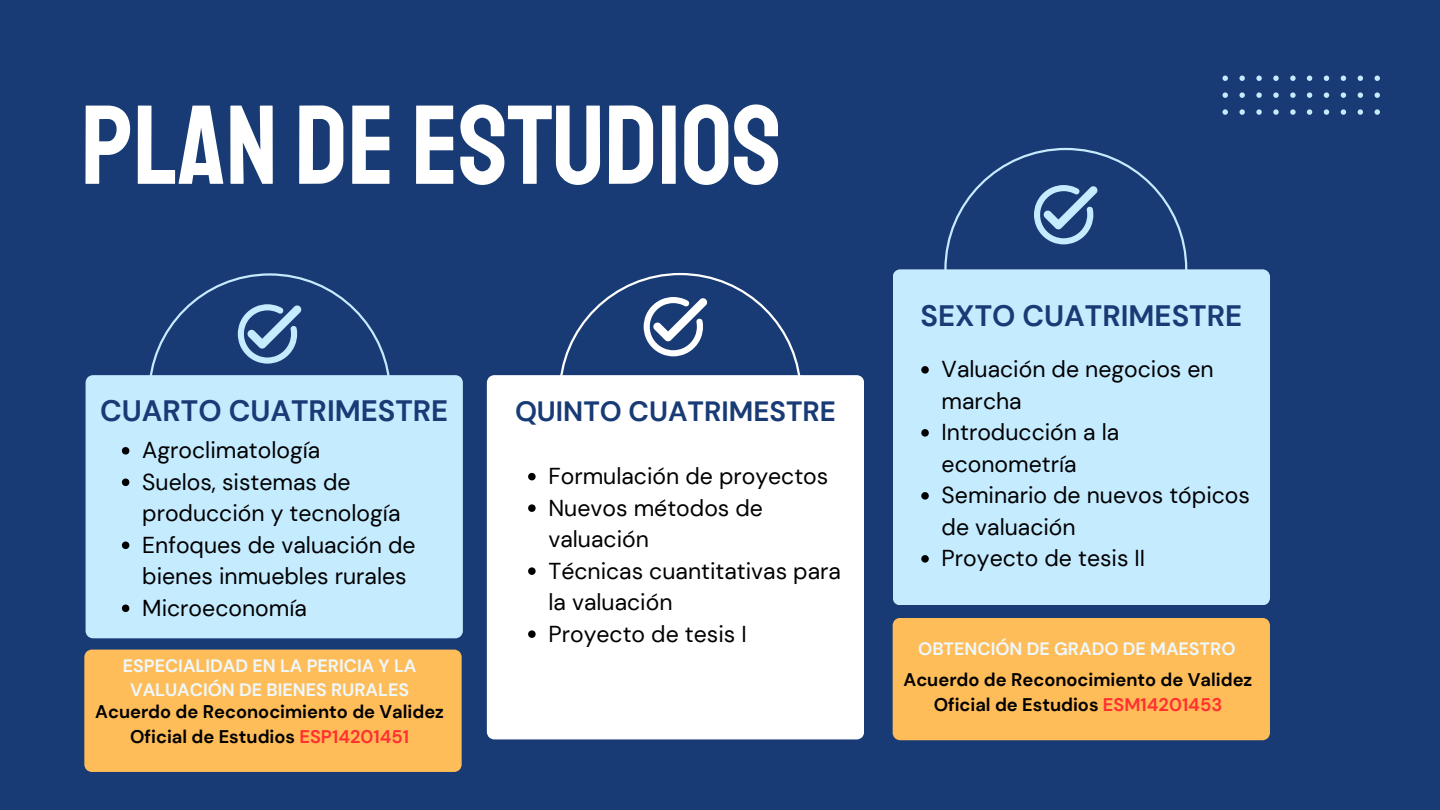
<style>
.page{position:relative;width:1440px;height:810px;background:#183b75}
.page>*{position:absolute;margin:0;border:0;box-sizing:border-box;transform-origin:0 0}
.t1{font:112.4px "Staatliches";color:#fff}
.t2{font:700 29.5px "DM Sans";color:#183b75}
.t3{font:700 27.9px "DM Sans";color:#183b75}
.t4{font:23px/31.5px "DM Sans";color:#000}
.t5{font:700 18.3px/25px "DM Sans";color:#000;text-align:center}
.t6{font:700 17.9px/24.5px "DM Sans";color:#eff8fd;text-align:center}
.s1{color:#ff3131}
</style>
<div class="page">
<svg style="left:149px;top:273px;width:241px;height:102px"></svg>
<div style="left:86px;top:375px;width:377px;height:263px;background:#c5ebff"></div>
<svg style="left:560px;top:273px;width:241px;height:102px"></svg>
<div style="left:487px;top:375px;width:377px;height:364px;background:#fff"></div>
<svg style="left:944px;top:148px;width:243px;height:121px"></svg>
<div style="left:893px;top:269px;width:377px;height:336px;background:#c5ebff"></div>
<svg style="left:1223px;top:75px;width:73px;height:40px"></svg>
<svg style="left:1307px;top:75px;width:73px;height:40px"></svg>
<svg style="left:238px;top:304px;width:63px;height:59px"></svg>
<svg style="left:1034px;top:185px;width:63px;height:59px"></svg>
<svg style="left:644px;top:297px;width:63px;height:59px"></svg>
<svg style="left:122px;top:447px;width:7px;height:8px"></svg>
<svg style="left:122px;top:479px;width:7px;height:7px"></svg>
<svg style="left:122px;top:542px;width:7px;height:7px"></svg>
<svg style="left:122px;top:605px;width:7px;height:7px"></svg>
<svg style="left:528px;top:473px;width:8px;height:7px"></svg>
<svg style="left:528px;top:504px;width:8px;height:8px"></svg>
<svg style="left:528px;top:567px;width:8px;height:8px"></svg>
<svg style="left:528px;top:630px;width:8px;height:8px"></svg>
<svg style="left:921px;top:366px;width:8px;height:8px"></svg>
<svg style="left:921px;top:429px;width:8px;height:8px"></svg>
<svg style="left:921px;top:492px;width:8px;height:8px"></svg>
<svg style="left:921px;top:555px;width:8px;height:8px"></svg>
<div style="left:893px;top:618px;width:377px;height:122px;background:#ffbd59"></div>
<div style="left:84px;top:650px;width:378px;height:122px;background:#ffbd59"></div>
<h1 class="t1" style="left:81px;top:77px;width:702px">PLAN DE ESTUDIOS</h1>
<p class="t2" style="left:100px;top:392px;width:350px">CUARTO CUATRIMESTRE</p>
<p class="t4" style="left:142px;top:435px;width:275px">Agroclimatología<br>Suelos, sistemas de producción y tecnología<br>Enfoques de valuación de bienes inmuebles rurales<br>Microeconomía</p>
<p class="t6" style="left:123px;top:654px;width:295px">ESPECIALIDAD EN LA PERICIA Y LA<br>VALUACIÓN DE BIENES RURALES</p>
<p class="t5" style="left:95px;top:699px;width:350px">Acuerdo de Reconocimiento de Validez<br>Oficial de Estudios <span class="s1">ESP14201451</span></p>
<p class="t3" style="left:515px;top:393px;width:323px">QUINTO CUATRIMESTRE</p>
<p class="t4" style="left:548px;top:461px;width:294px">Formulación de proyectos<br>Nuevos métodos de valuación<br>Técnicas cuantitativas para la valuación<br>Proyecto de tesis I</p>
<p class="t2" style="left:921px;top:297px;width:323px">SEXTO CUATRIMESTRE</p>
<p class="t4" style="left:942px;top:354px;width:310px">Valuación de negocios en marcha<br>Introducción a la econometría<br>Seminario de nuevos tópicos de valuación<br>Proyecto de tesis II</p>
<p class="t6" style="left:918px;top:636px;width:319px">OBTENCIÓN DE GRADO DE MAESTRO</p>
<p class="t5" style="left:904px;top:667px;width:350px">Acuerdo de Reconocimiento de Validez<br>Oficial de Estudios <span class="s1">ESM14201453</span></p>
</div>
